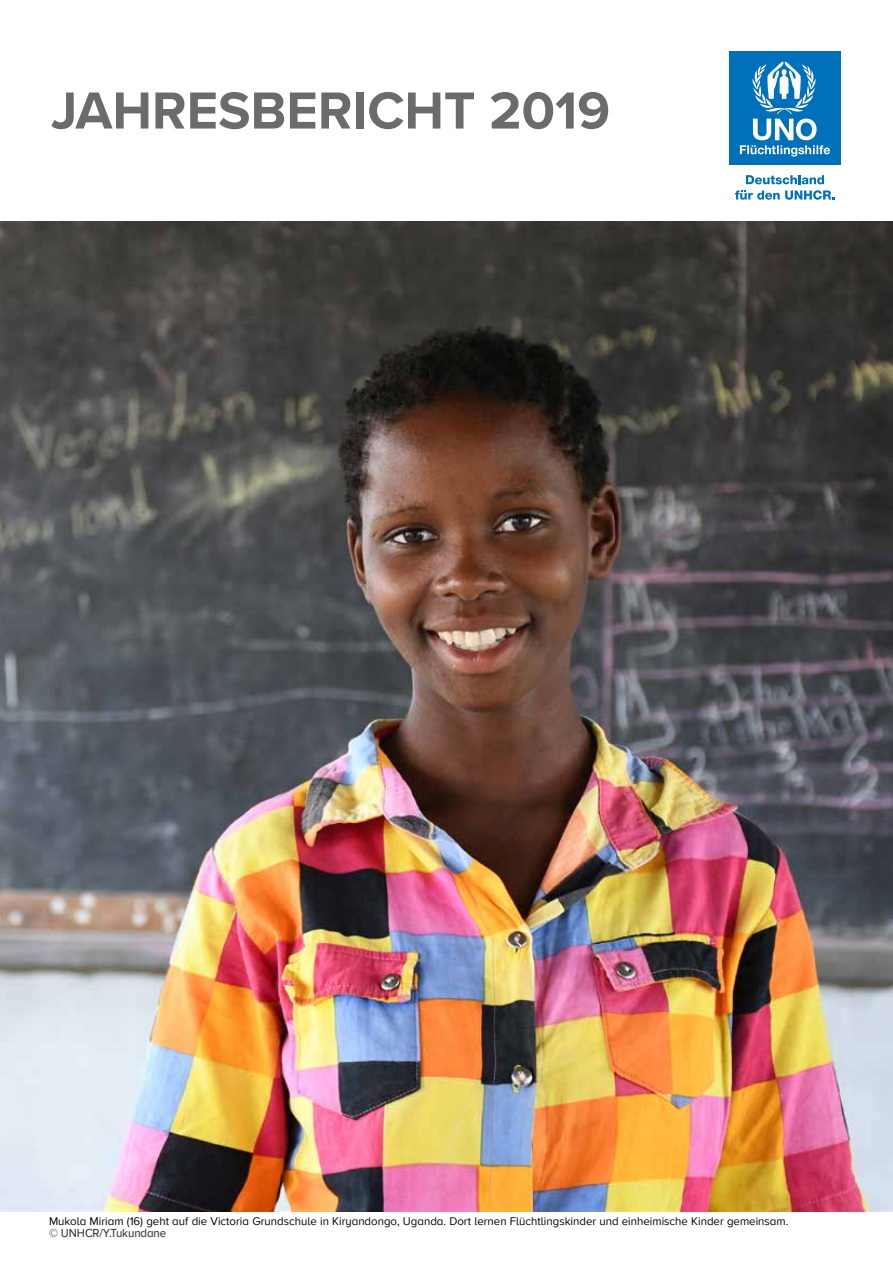
<style>
.page{position:relative;width:893px;height:1263px;background:#fff}
.page>*{position:absolute;margin:0;border:0;box-sizing:border-box;transform-origin:0 0}
.t1{font:700 54px "Proxima Nova A";color:#6b6b6a}
.t2{font:500 12px "Proxima Nova A";letter-spacing:-.01em;color:#3c3c3b;scale:.95 1}
.t3{font:11.4px "Proxima Nova A";color:#000}
</style>
<div class="page">
<img style="left:0;top:222px;width:893px;height:990px">
<div style="left:729px;top:51px;width:111px;height:114px;background:#0070ba"></div>
<svg style="left:740px;top:62px;width:90px;height:95px"></svg>
<svg style="left:746px;top:175px;width:78px;height:9px"></svg>
<svg style="left:735px;top:190px;width:100px;height:10px"></svg>
<h1 class="t1" style="left:51px;top:70px;width:561px">JAHRESBERICHT 2019</h1>
<p class="t3" style="left:49px;top:1213px;width:741px">Mukola Miriam (16) geht auf die Victoria Grundschule in Kiryandongo, Uganda. Dort lernen Flüchtlingskinder und einheimische Kinder gemeinsam.</p>
<p class="t2" style="left:49px;top:1224px;width:125px">© UNHCR/Y.Tukundane</p>
</div>
